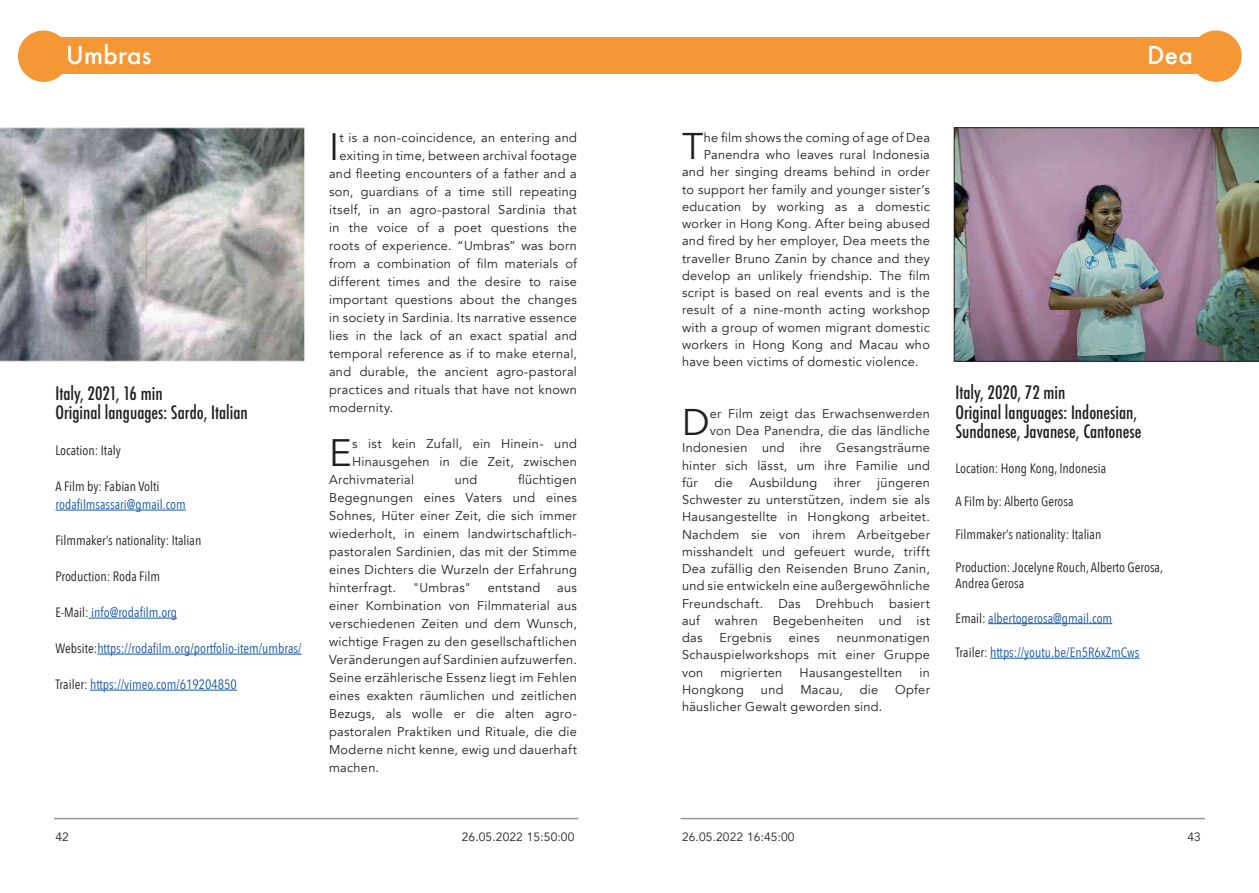
<style>
.page{position:relative;width:1259px;height:893px;background:#fff}
.page>*{position:absolute;margin:0;border:0;box-sizing:border-box;transform-origin:0 0}
.t1{font:38.1px "Avenir";color:#231f20}
.t2{font:37.05px "Avenir";color:#231f20}
.t3{font:500 24px "Futura";letter-spacing:.01em;color:#fff}
.t4{font:500 condensed 18px/19.5px "Futura";color:#231f20}
.t5{font:13.5px/16.5px "Avenir Next Condensed";color:#231f20}
.t6{font:13.5px "Avenir Next Condensed";color:#1556a6}
.t7{font:12.75px/18px "Avenir";letter-spacing:.025em;color:#231f20;text-align:justify}
.t8{font:12px "Avenir";letter-spacing:.01em;color:#231f20}
.s1{color:#231f20}
</style>
<div class="page">
<hr style="left:54px;top:818px;width:524px;height:1px;background:#939598">
<hr style="left:680px;top:818px;width:525px;height:1px;background:#939598">
<div style="left:1190px;top:31px;width:51px;height:51px;background:#f59735;border-radius:50%"></div>
<div style="left:44px;top:37px;width:1172px;height:37px;background:#f59735"></div>
<div style="left:18px;top:31px;width:51px;height:51px;background:#f59735;border-radius:50%"></div>
<img style="left:954px;top:128px;width:305px;height:233px">
<svg style="left:0;top:128px;width:305px;height:233px;background:#a0a1a3"></svg>
<hr style="left:988px;top:623px;width:124px;height:1px;background:#1556a6">
<hr style="left:990px;top:658px;width:149px;height:1px;background:#1556a6">
<hr style="left:56px;top:510px;width:130px;height:1px;background:#1556a6">
<hr style="left:89px;top:618px;width:88px;height:1px;background:#1556a6">
<hr style="left:97px;top:654px;width:205px;height:1px;background:#1556a6">
<hr style="left:90px;top:690px;width:147px;height:1px;background:#1556a6">
<h3 class="t3" style="left:66px;top:38px;width:87px">Umbras</h3>
<h3 class="t4" style="left:56px;top:383px;width:194px">Italy, 2021, 16 min<br>Original languages: Sardo, Italian</h3>
<p class="t5" style="left:56px;top:441px;width:67px">Location: Italy</p>
<p class="t5" style="left:56px;top:477px;width:105px">A Film by: Fabian Volti</p>
<p class="t6" style="left:56px;top:493px;width:132px">rodafilmsassari@gmail.com</p>
<p class="t5" style="left:56px;top:531px;width:147px">Filmmaker’s nationality: Italian</p>
<p class="t5" style="left:56px;top:567px;width:106px">Production: Roda Film</p>
<p class="t6" style="left:56px;top:601px;width:123px"><span class="s1">E-Mail:</span> info@rodafilm.org</p>
<p class="t6" style="left:56px;top:637px;width:248px"><span class="s1">Website:</span>https://rodafilm.org/portfolio-item/umbras/</p>
<p class="t6" style="left:56px;top:673px;width:183px"><span class="s1">Trailer:</span> https://vimeo.com/619204850</p>
<h1 class="t1" style="left:329px;top:124px;width:12px">I</h1>
<p class="t7" style="left:339px;top:129px;width:239px">t is a non-coincidence, an entering and</p>
<p class="t7" style="left:339px;top:147px;width:239px">exiting in time, between archival footage</p>
<p class="t7" style="left:329px;top:165px;width:249px">and fleeting encounters of a father and a</p>
<p class="t7" style="left:329px;top:183px;width:249px">son, guardians of a time still repeating</p>
<p class="t7" style="left:329px;top:201px;width:249px">itself, in an agro-pastoral Sardinia that</p>
<p class="t7" style="left:329px;top:219px;width:249px">in the voice of a poet questions the</p>
<p class="t7" style="left:329px;top:237px;width:249px">roots of experience. “Umbras” was born</p>
<p class="t7" style="left:329px;top:255px;width:249px">from a combination of film materials of</p>
<p class="t7" style="left:329px;top:273px;width:249px">different times and the desire to raise</p>
<p class="t7" style="left:329px;top:291px;width:249px">important questions about the changes</p>
<p class="t7" style="left:329px;top:309px;width:249px">in society in Sardinia. Its narrative essence</p>
<p class="t7" style="left:329px;top:327px;width:249px">lies in the lack of an exact spatial and</p>
<p class="t7" style="left:329px;top:345px;width:249px">temporal reference as if to make eternal,</p>
<p class="t7" style="left:329px;top:363px;width:249px">and durable, the ancient agro-pastoral</p>
<p class="t7" style="left:329px;top:381px;width:249px">practices and rituals that have not known</p>
<p class="t7" style="left:329px;top:399px;width:66px">modernity.</p>
<h1 class="t1" style="left:329px;top:430px;width:24px">E</h1>
<p class="t7" style="left:352px;top:435px;width:226px">s ist kein Zufall, ein Hinein- und</p>
<p class="t7" style="left:352px;top:453px;width:226px">Hinausgehen in die Zeit, zwischen</p>
<p class="t7" style="left:329px;top:471px;width:87px">Archivmaterial</p>
<p class="t7" style="left:455px;top:471px;width:24px">und</p>
<p class="t7" style="left:329px;top:471px;width:249px;text-indent:189px">flüchtigen Begegnungen eines Vaters und eines Sohnes, Hüter einer Zeit, die sich immer wiederholt, in einem landwirtschaftlich&shy;pastoralen Sardinien, das mit der Stimme eines Dichters die Wurzeln der Erfahrung hinterfragt.</p>
<p class="t7" style="left:413px;top:579px;width:60px">"Umbras"</p>
<p class="t7" style="left:488px;top:579px;width:54px">entstand</p>
<p class="t7" style="left:329px;top:579px;width:249px;text-indent:228px">aus einer Kombination von Filmmaterial aus verschiedenen Zeiten und dem Wunsch, wichtige Fragen zu den gesellschaftlichen Veränderungen auf Sardinien aufzuwerfen.<br>Seine erzählerische Essenz liegt im Fehlen eines exakten räumlichen und zeitlichen Bezugs, als wolle er die alten agro&shy;pastoralen Praktiken und Rituale, die die Moderne nicht kenne, ewig und dauerhaft machen.</p>
<p class="t8" style="left:56px;top:829px;width:15px">42</p>
<p class="t8" style="left:462px;top:829px;width:114px">26.05.2022 15:50:00</p>
<h3 class="t3" style="left:1147px;top:38px;width:47px">Dea</h3>
<h2 class="t2" style="left:682px;top:124px;width:23px">T</h2>
<p class="t7" style="left:703px;top:129px;width:228px">he film shows the coming of age of Dea</p>
<p class="t7" style="left:703px;top:146px;width:228px">Panendra who leaves rural Indonesia</p>
<p class="t7" style="left:682px;top:163px;width:249px">and her singing dreams behind in order</p>
<p class="t7" style="left:682px;top:180px;width:249px">to support her family and younger sister’s</p>
<p class="t7" style="left:682px;top:198px;width:249px">education by working as a domestic</p>
<p class="t7" style="left:682px;top:215px;width:249px">worker in Hong Kong. After being abused</p>
<p class="t7" style="left:682px;top:232px;width:249px">and fired by her employer, Dea meets the</p>
<p class="t7" style="left:682px;top:249px;width:249px">traveller Bruno Zanin by chance and they</p>
<p class="t7" style="left:682px;top:267px;width:249px">develop an unlikely friendship. The film</p>
<p class="t7" style="left:682px;top:284px;width:249px">script is based on real events and is the</p>
<p class="t7" style="left:682px;top:301px;width:249px">result of a nine-month acting workshop</p>
<p class="t7" style="left:682px;top:318px;width:249px">with a group of women migrant domestic</p>
<p class="t7" style="left:682px;top:336px;width:249px">workers in Hong Kong and Macau who</p>
<p class="t7" style="left:682px;top:353px;width:238px">have been victims of domestic violence.</p>
<h2 class="t2" style="left:682px;top:400px;width:29px">D</h2>
<p class="t7" style="left:710px;top:405px;width:221px">er Film zeigt das Erwachsenwerden</p>
<p class="t7" style="left:710px;top:422px;width:221px">von Dea Panendra, die das ländliche</p>
<p class="t7" style="left:682px;top:439px;width:249px">Indonesien und ihre Gesangsträume</p>
<p class="t7" style="left:682px;top:456px;width:249px">hinter sich lässt, um ihre Familie und</p>
<p class="t7" style="left:682px;top:474px;width:17px">für</p>
<p class="t7" style="left:714px;top:474px;width:20px">die</p>
<p class="t7" style="left:749px;top:474px;width:69px">Ausbildung</p>
<p class="t7" style="left:834px;top:474px;width:28px">ihrer</p>
<p class="t7" style="left:682px;top:474px;width:249px;line-height:17.2px;text-indent:195px">jüngeren Schwester zu unterstützen, indem sie als Hausangestellte in Hongkong arbeitet.<br>Nachdem sie von ihrem Arbeitgeber misshandelt und gefeuert wurde, trifft Dea zufällig den Reisenden Bruno Zanin, und sie entwickeln eine außergewöhnliche Freundschaft. Das Drehbuch basiert auf wahren Begebenheiten und ist das</p>
<p class="t7" style="left:719px;top:629px;width:54px">Ergebnis</p>
<p class="t7" style="left:788px;top:629px;width:32px">eines</p>
<p class="t7" style="left:682px;top:629px;width:249px;line-height:17.2px;text-indent:155px">neunmonatigen Schauspielworkshops mit einer Gruppe von</p>
<p class="t7" style="left:720px;top:663px;width:63px">migrierten</p>
<p class="t7" style="left:799px;top:663px;width:104px">Hausangestellten</p>
<p class="t7" style="left:919px;top:663px;width:12px">in</p>
<p class="t7" style="left:682px;top:681px;width:64px">Hongkong</p>
<p class="t7" style="left:761px;top:681px;width:24px">und</p>
<p class="t7" style="left:800px;top:681px;width:44px">Macau,</p>
<p class="t7" style="left:860px;top:681px;width:20px">die</p>
<p class="t7" style="left:895px;top:681px;width:36px">Opfer</p>
<p class="t7" style="left:682px;top:698px;width:202px">häuslicher Gewalt geworden sind.</p>
<h3 class="t4" style="left:955px;top:383px;width:187px">Italy, 2020, 72 min<br>Original languages: Indonesian,<br>Sundanese, Javanese, Cantonese</h3>
<p class="t5" style="left:955px;top:459px;width:152px">Location: Hong Kong, Indonesia</p>
<p class="t5" style="left:955px;top:492px;width:120px">A Film by: Alberto Gerosa</p>
<p class="t5" style="left:955px;top:525px;width:147px">Filmmaker’s nationality: Italian</p>
<p class="t5" style="left:955px;top:558px;width:209px">Production: Jocelyne Rouch, Alberto Gerosa,<br>Andrea Gerosa</p>
<p class="t6" style="left:955px;top:606px;width:158px"><span class="s1">Email:</span> albertogerosa@gmail.com</p>
<p class="t6" style="left:955px;top:641px;width:185px"><span class="s1">Trailer:</span> https://youtu.be/En5R6xZmCws</p>
<p class="t8" style="left:682px;top:829px;width:114px">26.05.2022 16:45:00</p>
<p class="t8" style="left:1187px;top:829px;width:15px">43</p>
</div>
